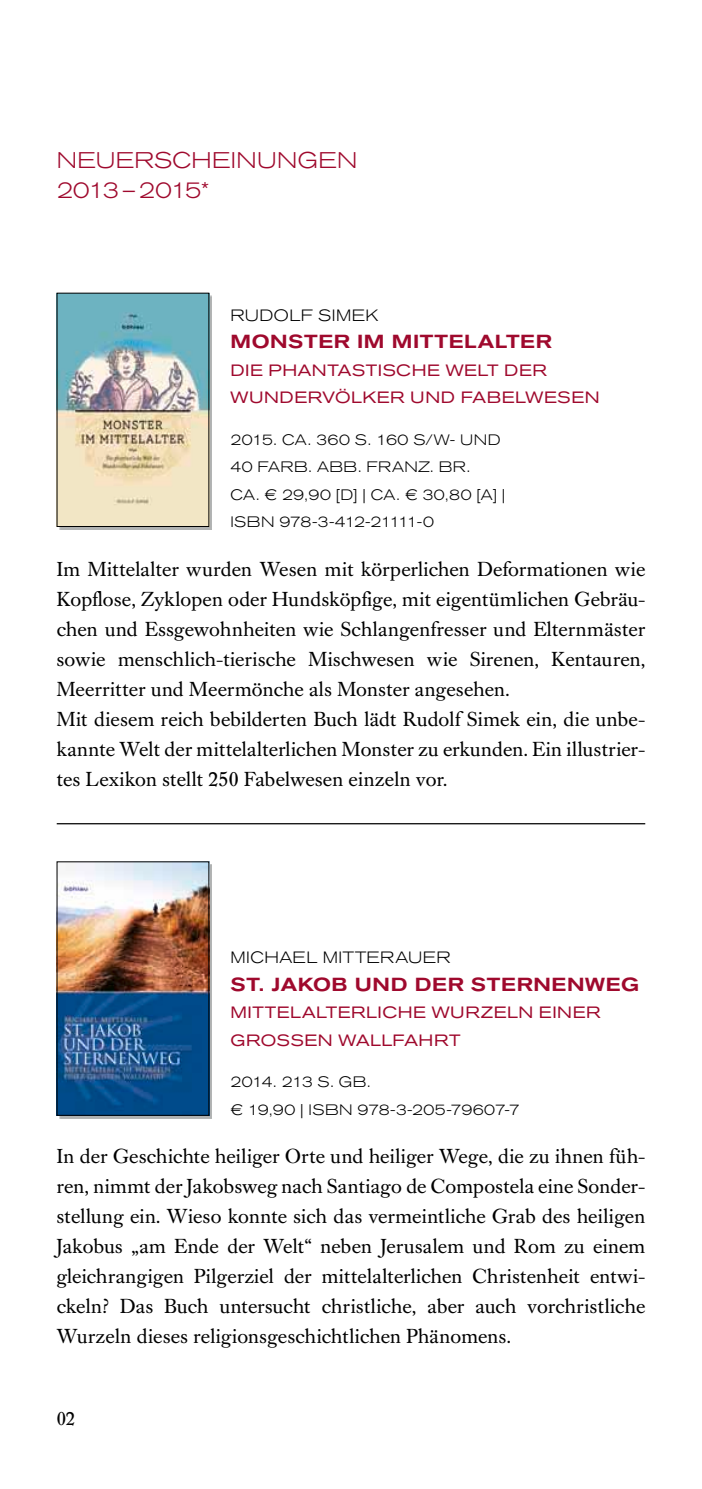
<style>
.page{position:relative;width:702px;height:1489px;background:#fff}
.page>*{position:absolute;margin:0;border:0;box-sizing:border-box;transform-origin:0 0}
.t1{font:300 expanded 22.5px/30px "Akzidenz Grotesk BQ";letter-spacing:.005em;color:#9f092d}
.t2{font:20px/30px "Caslon Buch BQ";letter-spacing:.015em;color:#000}
.t3{font:500 expanded 18.75px "Akzidenz Grotesk BQ";letter-spacing:.03em;color:#9f092d}
.t4{font:18.75px "Caslon Book BE";color:#000}
.t5{font:expanded 16.25px/27.5px "Akzidenz Grotesk BQ";letter-spacing:.035em;color:#9f092d}
.t6{font:300 expanded 16.25px "Akzidenz Grotesk BQ";letter-spacing:.03em;color:#000}
.t7{font:300 expanded 15px/27.5px "Akzidenz Grotesk BQ";letter-spacing:.02em;color:#000}
.t8{font:300 expanded 15px/27.5px "Akzidenz Grotesk BQ";letter-spacing:-.04em;color:#000}
.t9{font:300 expanded 15px "Akzidenz Grotesk BQ";letter-spacing:-.085em;color:#000}
</style>
<div class="page">
<hr style="left:57px;top:823px;width:588px;height:1px;background:#000">
<svg style="left:59px;top:864px;width:153px;height:254px"></svg>
<img style="left:59px;top:863px;width:148px;height:250px">
<div style="left:57px;top:861px;width:152px;height:254px;border:1px solid #000"></div>
<svg style="left:59px;top:295px;width:153px;height:234px;background:#8e9691"></svg>
<img style="left:59px;top:295px;width:148px;height:230px">
<p class="t1" style="left:57px;top:145px;width:298px">NEUERSCHEIN UNGEN<br>2013–2015*</p>
<p class="t6" style="left:230px;top:306px;width:149px">RUDOLF SIM EK</p>
<p class="t3" style="left:230px;top:331px;width:323px">MONSTER IM MITTELALTER</p>
<p class="t5" style="left:230px;top:356px;width:370px">DIE PHANTASTISCHE WELT DER<br>WUNDERVÖLKER UND FABELWESEN</p>
<p class="t7" style="left:230px;top:425px;width:276px">2015. CA. 360 S. 160 S/W- UN D<br>40 FARB. ABB. FRANZ. BR.<br>CA. € 29,90 [D] | CA. € 30,80 [A] |<br>ISB</p>
<p class="t9" style="left:261px;top:513px;width:174px">N 978-3-412-21111-0</p>
<p class="t2" style="left:57px;top:554px;width:590px">Im Mittelalter wurden Wesen mit körperlichen Deformationen wie Kopflose, Zyklopen oder Hundsköpfige, mit eigentümlichen Gebräu&shy;chen und Essgewohnheiten wie Schlangenfresser und Elternmäster sowie menschlich-tierische Mischwesen wie Sirenen, Kentauren, Meerritter und Meermönche als Monster angesehen.<br>Mit diesem reich bebilderten Buch lädt Rudolf Simek ein, die unbe&shy;kannte Welt der mittelalterlichen Monster zu erkunden. Ein illustrier&shy;tes Lexikon stellt 250 Fabelwesen einzeln vor.</p>
<p class="t6" style="left:230px;top:948px;width:222px">MICHAEL MITTERAUER</p>
<p class="t3" style="left:230px;top:973px;width:410px">ST. JAKOB UND DER STERNENWEG</p>
<p class="t5" style="left:230px;top:998px;width:372px">MITTELALTERLICHE WURZELN EINER<br>GROSS EN WALLFAHRT</p>
<p class="t8" style="left:230px;top:1068px;width:142px">2014. 213 S. GB. € 19,90 | ISB</p>
<p class="t7" style="left:339px;top:1095px;width:182px">N 978-3-205-79607-7</p>
<p class="t2" style="left:57px;top:1141px;width:590px;text-align:justify">In der Geschichte heiliger Orte und heiliger Wege, die zu ihnen füh&shy;ren, nimmt der Jakobsweg nach Santiago de Compostela eine Sonder&shy;stellung ein. Wieso konnte sich das vermeintliche Grab des heiligen Jakobus „am Ende der Welt“ neben Jerusalem und Rom zu einem gleichrangigen Pilgerziel der mittelalterlichen Christenheit entwi&shy;ckeln? Das Buch untersucht christliche, aber auch vorchristliche Wurzeln dieses religionsgeschichtlichen Phänomens.</p>
<p class="t4" style="left:57px;top:1407px;width:20px">02</p>
</div>
